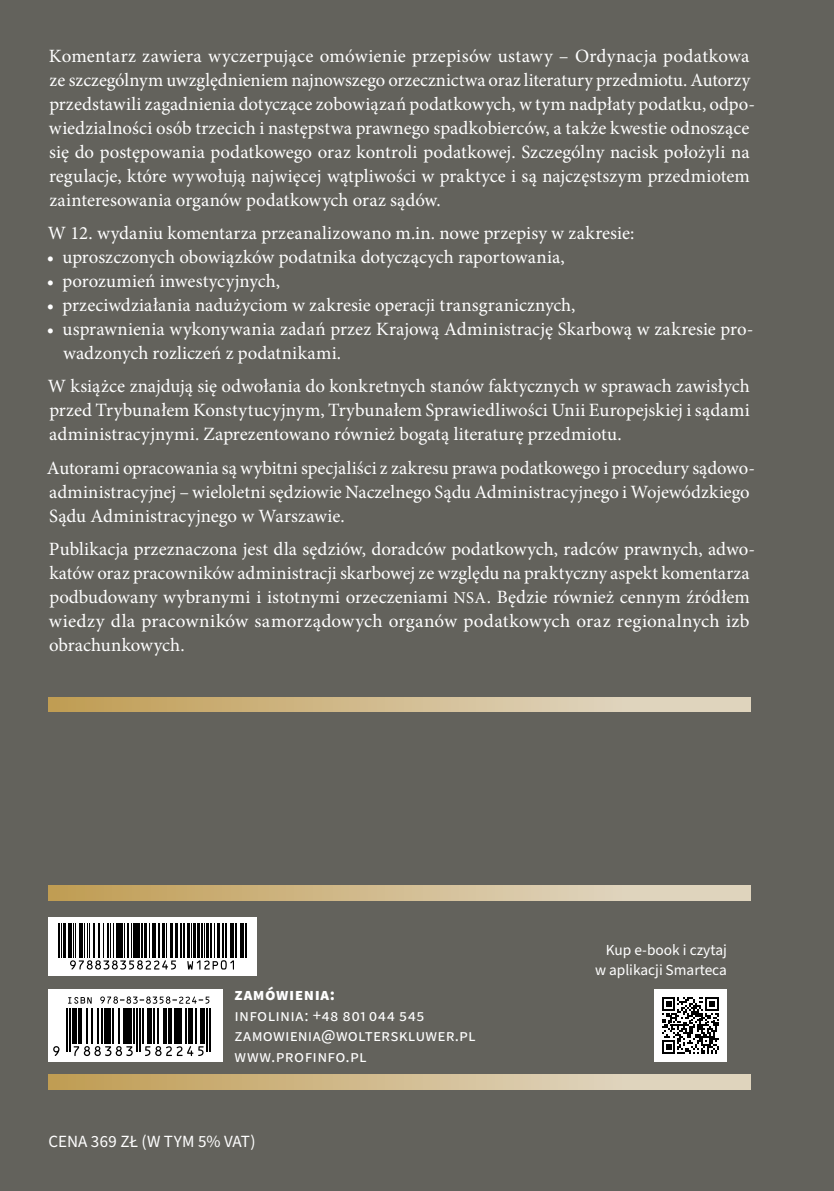
<style>
.page{position:relative;width:834px;height:1191px;background:#fff}
.page>*{position:absolute;margin:0;border:0;box-sizing:border-box;transform-origin:0 0}
.t1{font:18.72px/24px "Minion Pro";letter-spacing:.005em;color:#fff}
.t2{font:17.15px/20.5px "Source Sans Pro";letter-spacing:.015em;color:#fff}
.t3{font:17.15px "Source Sans Pro";letter-spacing:-.005em;color:#fff}
.t4{font:700 17.15px "Source Sans Pro";letter-spacing:.03em;color:#fff}
.t5{font:15.4px/20.5px "Source Sans Pro";color:#fff;text-align:right}
.s1{font-size:16.62px}
</style>
<div class="page">
<div style="left:0;top:0;width:833px;height:1191px;background:#63625c"></div>
<svg style="left:48px;top:1074px;width:702px;height:15px;background:#d2bc91"></svg>
<svg style="left:48px;top:886px;width:702px;height:14px;background:#d2bc91"></svg>
<div style="left:48px;top:917px;width:208px;height:58px;background:#fff"></div>
<hr style="left:58px;top:923px;width:2px;height:35px;background:#000">
<hr style="left:61px;top:923px;width:1px;height:35px;background:#000">
<hr style="left:63px;top:923px;width:3px;height:35px;background:#000">
<hr style="left:68px;top:923px;width:4px;height:35px;background:#000">
<hr style="left:73px;top:923px;width:1px;height:35px;background:#000">
<hr style="left:75px;top:923px;width:1px;height:35px;background:#000">
<hr style="left:79px;top:923px;width:3px;height:35px;background:#000">
<hr style="left:84px;top:923px;width:1px;height:35px;background:#000">
<hr style="left:87px;top:923px;width:1px;height:35px;background:#000">
<hr style="left:89px;top:923px;width:1px;height:35px;background:#000">
<hr style="left:93px;top:923px;width:2px;height:35px;background:#000">
<hr style="left:98px;top:923px;width:1px;height:35px;background:#000">
<hr style="left:99px;top:923px;width:1px;height:35px;background:#000">
<hr style="left:103px;top:923px;width:1px;height:35px;background:#000">
<hr style="left:107px;top:923px;width:2px;height:35px;background:#000">
<hr style="left:110px;top:923px;width:1px;height:35px;background:#000">
<hr style="left:113px;top:923px;width:1px;height:35px;background:#000">
<hr style="left:116px;top:923px;width:3px;height:35px;background:#000">
<hr style="left:120px;top:923px;width:3px;height:35px;background:#000">
<hr style="left:124px;top:923px;width:1px;height:35px;background:#000">
<hr style="left:127px;top:923px;width:2px;height:35px;background:#000">
<hr style="left:131px;top:923px;width:1px;height:35px;background:#000">
<hr style="left:133px;top:923px;width:3px;height:35px;background:#000">
<hr style="left:137px;top:923px;width:3px;height:35px;background:#000">
<hr style="left:141px;top:923px;width:2px;height:35px;background:#000">
<hr style="left:144px;top:923px;width:3px;height:35px;background:#000">
<hr style="left:149px;top:923px;width:1px;height:35px;background:#000">
<hr style="left:152px;top:923px;width:1px;height:35px;background:#000">
<hr style="left:154px;top:923px;width:2px;height:35px;background:#000">
<hr style="left:158px;top:923px;width:2px;height:35px;background:#000">
<hr style="left:162px;top:923px;width:3px;height:35px;background:#000">
<hr style="left:166px;top:923px;width:1px;height:35px;background:#000">
<hr style="left:169px;top:923px;width:2px;height:35px;background:#000">
<hr style="left:172px;top:923px;width:1px;height:35px;background:#000">
<hr style="left:175px;top:923px;width:3px;height:35px;background:#000">
<hr style="left:180px;top:923px;width:2px;height:35px;background:#000">
<hr style="left:183px;top:923px;width:2px;height:35px;background:#000">
<hr style="left:187px;top:923px;width:2px;height:35px;background:#000">
<hr style="left:191px;top:923px;width:1px;height:35px;background:#000">
<hr style="left:193px;top:923px;width:3px;height:35px;background:#000">
<hr style="left:197px;top:923px;width:3px;height:35px;background:#000">
<hr style="left:201px;top:923px;width:2px;height:35px;background:#000">
<hr style="left:204px;top:923px;width:1px;height:35px;background:#000">
<hr style="left:206px;top:923px;width:3px;height:35px;background:#000">
<hr style="left:210px;top:923px;width:2px;height:35px;background:#000">
<hr style="left:214px;top:923px;width:1px;height:35px;background:#000">
<hr style="left:217px;top:923px;width:3px;height:35px;background:#000">
<hr style="left:222px;top:923px;width:1px;height:35px;background:#000">
<hr style="left:224px;top:923px;width:1px;height:35px;background:#000">
<hr style="left:226px;top:923px;width:1px;height:35px;background:#000">
<hr style="left:230px;top:923px;width:4px;height:35px;background:#000">
<hr style="left:235px;top:923px;width:2px;height:35px;background:#000">
<hr style="left:240px;top:923px;width:2px;height:35px;background:#000">
<hr style="left:243px;top:923px;width:1px;height:35px;background:#000">
<hr style="left:245px;top:923px;width:2px;height:35px;background:#000">
<svg style="left:70px;top:960px;width:106px;height:9px"></svg>
<svg style="left:187px;top:960px;width:47px;height:9px"></svg>
<div style="left:48px;top:989px;width:175px;height:72px;background:#fff"></div>
<svg style="left:68px;top:997px;width:24px;height:6px"></svg>
<svg style="left:100px;top:996px;width:109px;height:7px"></svg>
<svg style="left:53px;top:1046px;width:6px;height:10px"></svg>
<hr style="left:66px;top:1008px;width:2px;height:43px;background:#000">
<hr style="left:70px;top:1008px;width:1px;height:43px;background:#000">
<div style="left:72px;top:1008px;width:5px;height:36px;background:#000"></div>
<hr style="left:78px;top:1008px;width:4px;height:36px;background:#000">
<hr style="left:86px;top:1008px;width:2px;height:36px;background:#000">
<hr style="left:91px;top:1008px;width:1px;height:36px;background:#000">
<hr style="left:97px;top:1008px;width:1px;height:36px;background:#000">
<hr style="left:101px;top:1008px;width:2px;height:36px;background:#000">
<div style="left:104px;top:1008px;width:6px;height:36px;background:#000"></div>
<hr style="left:112px;top:1008px;width:2px;height:36px;background:#000">
<hr style="left:118px;top:1008px;width:2px;height:36px;background:#000">
<hr style="left:123px;top:1008px;width:1px;height:36px;background:#000">
<svg style="left:74px;top:1046px;width:59px;height:10px"></svg>
<div style="left:126px;top:1008px;width:6px;height:36px;background:#000"></div>
<hr style="left:133px;top:1008px;width:2px;height:36px;background:#000">
<hr style="left:136px;top:1008px;width:2px;height:43px;background:#000">
<hr style="left:139px;top:1008px;width:2px;height:43px;background:#000">
<hr style="left:142px;top:1008px;width:2px;height:36px;background:#000">
<hr style="left:147px;top:1008px;width:4px;height:36px;background:#000">
<hr style="left:153px;top:1008px;width:1px;height:36px;background:#000">
<hr style="left:158px;top:1008px;width:1px;height:36px;background:#000">
<hr style="left:164px;top:1008px;width:3px;height:36px;background:#000">
<hr style="left:168px;top:1008px;width:3px;height:36px;background:#000">
<hr style="left:174px;top:1008px;width:3px;height:36px;background:#000">
<hr style="left:179px;top:1008px;width:3px;height:36px;background:#000">
<hr style="left:185px;top:1008px;width:1px;height:36px;background:#000">
<hr style="left:188px;top:1008px;width:4px;height:36px;background:#000">
<svg style="left:145px;top:1046px;width:58px;height:10px"></svg>
<hr style="left:195px;top:1008px;width:2px;height:36px;background:#000">
<div style="left:200px;top:1008px;width:5px;height:36px;background:#000"></div>
<hr style="left:206px;top:1008px;width:2px;height:43px;background:#000">
<hr style="left:209px;top:1008px;width:2px;height:43px;background:#000">
<div style="left:653px;top:989px;width:73px;height:72px;background:#fff"></div>
<svg style="left:662px;top:997px;width:56px;height:57px"></svg>
<svg style="left:48px;top:697px;width:702px;height:14px;background:#d2bc91"></svg>
<p class="t1" style="left:49px;top:44px;width:707px">Komentarz zawiera wyczerpujące omówienie przepisów ustawy – Ordynacja podatkowa ze szczególnym uwzględnieniem najnowszego orzecznictwa oraz literatury przedmiotu. Autorzy przedstawili zagadnienia dotyczące zobowiązań podatkowych, w tym nadpłaty podatku, odpo&shy;wiedzialności osób trzecich i następstwa prawnego spadkobierców, a także kwestie odnoszące się do postępowania podatkowego oraz kontroli podatkowej. Szczególny nacisk położyli na regulacje, które wywołują najwięcej wątpliwości w praktyce i są najczęstszym przedmiotem zainteresowania organów podatkowych oraz sądów.</p>
<p class="t1" style="left:48px;top:221px;width:587px">W 12. wydaniu komentarza przeanalizowano m.in. nowe przepisy w zakresie:</p>
<p class="t1" style="left:47px;top:245px;width:519px">• uproszczonych obowiązków podatnika dotyczących raportowania,</p>
<p class="t1" style="left:47px;top:269px;width:235px">• porozumień inwestycyjnych,</p>
<p class="t1" style="left:47px;top:293px;width:530px">• przeciwdziałania nadużyciom w zakresie operacji transgranicznych,</p>
<p class="t1" style="left:63px;top:317px;width:691px;text-indent:-16px">• usprawnienia wykonywania zadań przez Krajową Administrację Skarbową w zakresie pro&shy;wadzonych rozliczeń z podatnikami.</p>
<p class="t1" style="left:48px;top:374px;width:703px;text-align:justify">W książce znajdują się odwołania do konkretnych stanów faktycznych w sprawach zawisłych przed Trybunałem Konstytucyjnym, Trybunałem Sprawiedliwości Unii Europejskiej i sądami administracyjnymi. Zaprezentowano również bogatą literaturę przedmiotu.</p>
<p class="t1" style="left:47px;top:456px;width:709px">Autorami opracowania są wybitni specjaliści z zakresu prawa podatkowego i procedury sądowo&shy;administracyjnej – wieloletni sędziowie Naczelnego Sądu Administracyjnego i Wojewódzkiego<br>Sądu Administracyjnego w Warszawie.</p>
<p class="t1" style="left:49px;top:537px;width:707px">Publikacja przeznaczona jest dla sędziów, doradców podatkowych, radców prawnych, adwo&shy;katów oraz pracowników administracji skarbowej ze względu na praktyczny aspekt komentarza podbudowany wybranymi i istotnymi orzeczeniami <span class="s1">NSA</span>. Będzie również cennym źródłem wiedzy dla pracowników samorządowych organów podatkowych oraz regionalnych izb obrachunkowych.</p>
<p class="t4" style="left:234px;top:982px;width:102px">zamówienia:</p>
<p class="t2" style="left:234px;top:1005px;width:243px">infolinia: +48 801 044 545 zamowienia@wolterskluwer.pl www.profinfo.pl</p>
<p class="t3" style="left:48px;top:1130px;width:208px">CENA 369 ZŁ (W TYM 5% VAT)</p>
<p class="t5" style="left:595px;top:939px;width:133px">Kup e-book i czytaj w aplikacji Smarteca</p>
</div>
